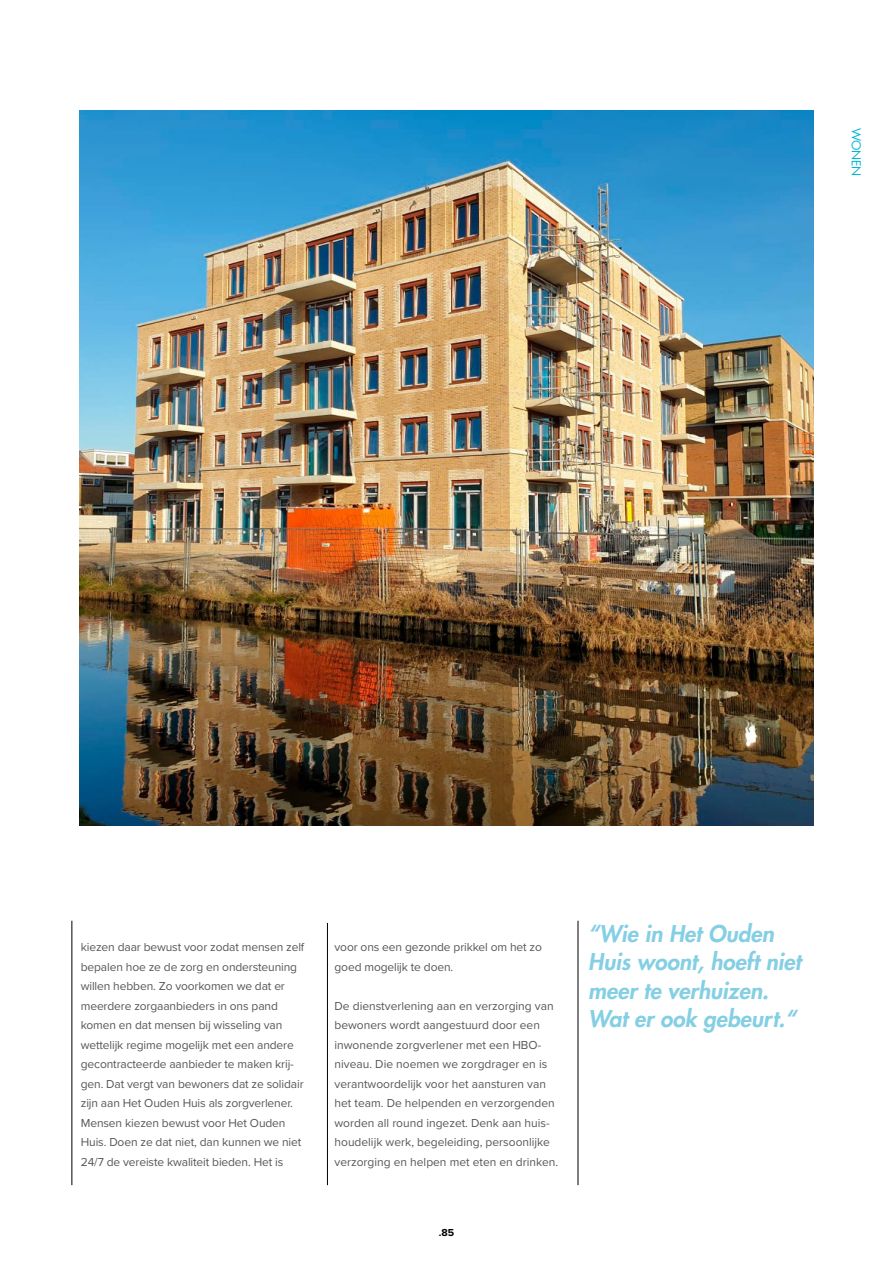
<style>
.page{position:relative;width:893px;height:1263px;background:#fff}
.page>*{position:absolute;margin:0;border:0;box-sizing:border-box;transform-origin:0 0}
.t1{font:italic 800 22.5px/28.5px "Futura Std";color:#84cfe4}
.t2{font:12px/19.5px "Proxima Nova";letter-spacing:-.01em;color:#555756}
.t3{font:12px "Futura Std";letter-spacing:-.04em;color:#00b4d6}
.t4{font:700 10.5px "Proxima Nova";color:#000}
</style>
<div class="page">
<img style="left:80px;top:111px;width:733px;height:714px">
<hr style="left:72px;top:921px;width:1px;height:264px;background:#000">
<hr style="left:327px;top:923px;width:1px;height:262px;background:#000">
<hr style="left:578px;top:921px;width:1px;height:264px;background:#000">
<p class="t3" style="left:864px;top:128px;width:49px;rotate:90deg">WONEN</p>
<p class="t2" style="left:81px;top:937px;width:225px">kiezen daar bewust voor zodat mensen zelf bepalen hoe ze de zorg en ondersteuning willen hebben. Zo voorkomen we dat er meerdere zorgaanbieders in ons pand komen en dat mensen bij wisseling van wettelijk regime mogelijk met een andere gecontracteerde aanbieder te maken krij&shy;gen. Dat vergt van bewoners dat ze solidair zijn aan Het Ouden Huis als zorgverlener.<br>Mensen kiezen bewust voor Het Ouden Huis. Doen ze dat niet, dan kunnen we niet 24/7 de vereiste kwaliteit bieden. Het is</p>
<p class="t2" style="left:334px;top:937px;width:209px">voor ons een gezonde prikkel om het zo goed mogelijk te doen.</p>
<p class="t2" style="left:334px;top:995px;width:225px">De dienstverlening aan en verzorging van bewoners wordt aangestuurd door een inwonende zorgverlener met een HBO&shy;niveau. Die noemen we zorgdrager en is verantwoordelijk voor het aansturen van het team. De helpenden en verzorgenden worden all round ingezet. Denk aan huis&shy;houdelijk werk, begeleiding, persoonlijke verzorging en helpen met eten en drinken.</p>
<p class="t4" style="left:439px;top:1225px;width:17px">.85</p>
<h1 class="t1" style="left:588px;top:919px;width:214px">“Wie in Het Ouden<br>Huis woont, hoeft niet meer te verhuizen.<br>Wat er ook gebeurt.“</h1>
</div>
